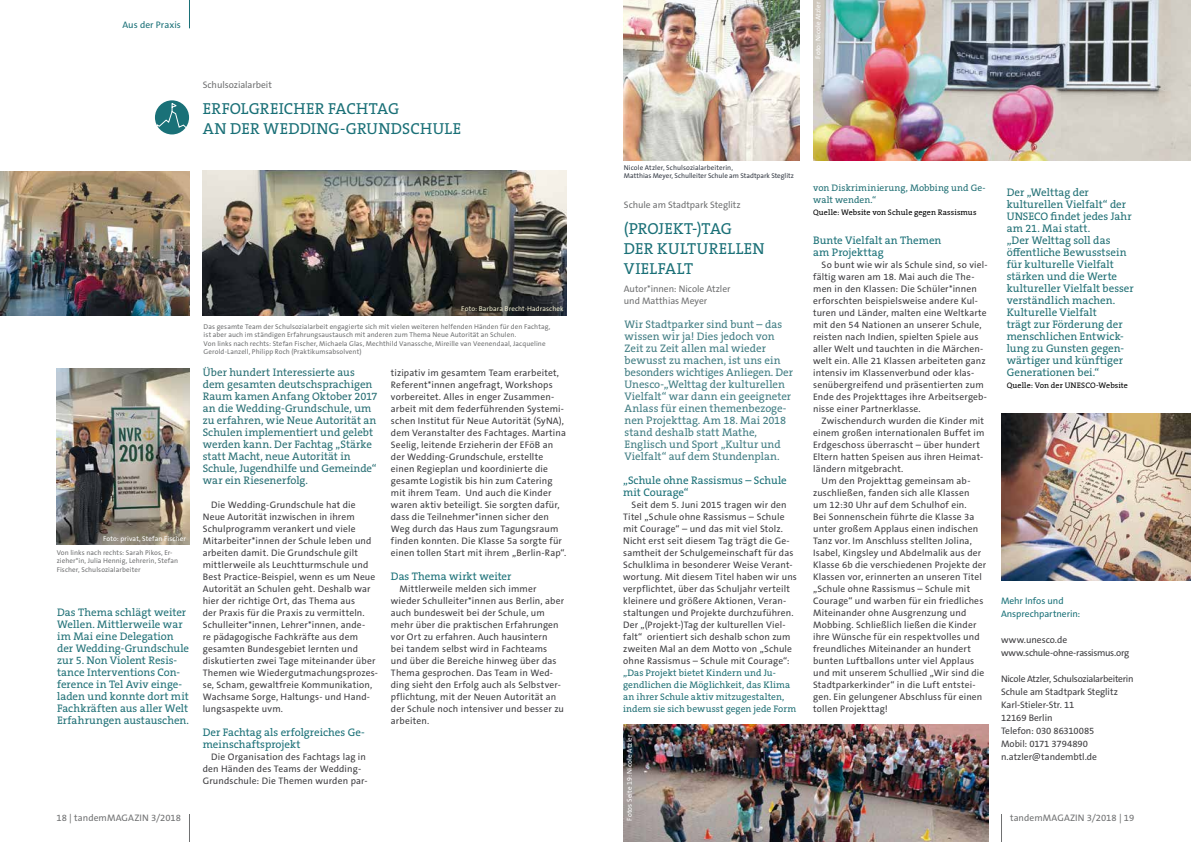
<style>
.page{position:relative;width:1191px;height:842px;background:#fff}
.page>*{position:absolute;margin:0;border:0;box-sizing:border-box;transform-origin:0 0}
.t1{font:16px/20px "The Serif B W5 Plain";letter-spacing:.01em;color:#1a7077}
.t2{font:11px/12px "The Serif B W5 Plain";color:#417d83}
.t3{font:11px/12px "The Serif B W5 Plain";color:#217075}
.t4{font:11px/12px "The Serif B W5 Plain";color:#286f74}
.t5{font:11px/12px "The Serif B W5 Plain";color:#217177}
.t6{font:11px/12px "The Serif B W5 Plain";color:#1a7077}
.t7{font:9.5px/12px "The Sans B W5 Plain";letter-spacing:.015em;color:#3e3d40}
.t8{font:9.5px/12px "The Serif B W5 Plain";letter-spacing:.005em;color:#217075}
.t9{font:9.5px/13px "The Sans B W5 Plain";letter-spacing:-.01em;color:#3e3d40}
.t10{font:9.5px/12px "The Sans B W5 Plain";color:#707172}
.t11{font:9.5px/13px "The Sans B W5 Plain";letter-spacing:-.025em;color:#3e3d40}
.t12{font:9.5px/13px "The Sans B W5 Plain";letter-spacing:-.005em;color:#1a7178}
.t13{font:9.5px "The Sans B W5 Plain";letter-spacing:.005em;color:#1a7077}
.t14{font:8px "The Serif B W5 Plain";letter-spacing:.01em;color:#000}
.t15{font:7px/8.4px "The Sans B W5 Plain";letter-spacing:.01em;color:#707172}
.t16{font:7px/8.4px "The Sans B W5 Plain";letter-spacing:.005em;color:#343a44}
.t17{font:7px "The Sans B W5 Plain";letter-spacing:.015em;color:#fff}
.t18{font:7px "The Sans B W5 Plain";letter-spacing:.015em;color:#f2efd2}
</style>
<div class="page">
<svg style="left:189px;top:814px;width:1px;height:28px"></svg>
<svg style="left:1001px;top:814px;width:1px;height:28px"></svg>
<svg style="left:189px;top:0;width:1px;height:28px"></svg>
<img style="left:203px;top:171px;width:364px;height:145px">
<img style="left:0;top:171px;width:190px;height:145px">
<img style="left:57px;top:369px;width:133px;height:175px">
<img style="left:813px;top:0;width:378px;height:160px">
<img style="left:1001px;top:413px;width:190px;height:167px">
<img style="left:624px;top:724px;width:364px;height:118px">
<svg style="left:155px;top:100px;width:34px;height:34px"></svg>
<svg style="left:155px;top:102px;width:35px;height:31px"></svg>
<img style="left:624px;top:0;width:175px;height:160px">
<p class="t13" style="left:122px;top:19px;width:60px">Aus der Praxis</p>
<p class="t10" style="left:203px;top:79px;width:71px">Schulsozialarbeit</p>
<h1 class="t1" style="left:203px;top:99px;width:260px">ERFOLGREICHER FACHTAG<br>AN DER WEDDING-GRUNDSCHULE</h1>
<p class="t17" style="left:813px;top:59px;width:58px;rotate:-90deg">Foto: Nicole Atzler</p>
<p class="t16" style="left:624px;top:163px;width:172px">Nicole Atzler, Schulsozialarbeiterin,<br>Matthias Meyer, Schulleiter Schule am Stadtpark Steglitz</p>
<p class="t8" style="left:813px;top:182px;width:174px">von Diskriminierung, Mobbing und Ge&shy;walt wenden.“</p>
<p class="t14" style="left:813px;top:207px;width:165px">Quelle: Website von Schule gegen Rassismus</p>
<p class="t6" style="left:813px;top:235px;width:130px">Bunte Vielfalt an Themen am Projekttag</p>
<p class="t7" style="left:813px;top:259px;width:176px;text-indent:9px">So bunt wie wir als Schule sind, so viel&shy;fältig waren am 18. Mai auch die The&shy;men in den Klassen: Die Schüler*innen erforschten beispielsweise andere Kul&shy;turen und Länder, malten eine Weltkarte mit den 54 Nationen an unserer Schule, reisten nach Indien, spielten Spiele aus aller Welt und tauchten in die Märchen&shy;welt ein. Alle 21 Klassen arbeiteten ganz intensiv im Klassenverbund oder klas&shy;senübergreifend und präsentierten zum Ende des Projekttages ihre Arbeitsergeb&shy;nisse einer Partnerklasse.</p>
<p class="t7" style="left:813px;top:415px;width:173px;text-indent:9px">Zwischendurch wurden die Kinder mit einem großen internationalen Buffet im Erdgeschoss überrascht – über hundert Eltern hatten Speisen aus ihren Heimat&shy;ländern mitgebracht.</p>
<p class="t7" style="left:813px;top:475px;width:175px;text-indent:9px">Um den Projekttag gemeinsam ab&shy;zuschließen, fanden sich alle Klassen<br>um 12:30 Uhr auf dem Schulhof ein.<br>Bei Sonnenschein führte die Klasse 3a unter großem Applaus einen indischen Tanz vor. Im Anschluss stellten Jolina, Isabel, Kingsley und Abdelmalik aus der Klasse 6b die verschiedenen Projekte der Klassen vor, erinnerten an unseren Titel „Schule ohne Rassismus – Schule mit Courage“ und warben für ein friedliches Miteinander ohne Ausgrenzung und Mobbing. Schließlich ließen die Kinder ihre Wünsche für ein respektvolles und freundliches Miteinander an hundert bunten Luftballons unter viel Applaus und mit unserem Schullied „Wir sind die Stadtparkerkinder“ in die Luft entstei&shy;gen. Ein gelungener Abschluss für einen tollen Projekttag!</p>
<p class="t3" style="left:1006px;top:187px;width:129px">Der „Welttag der kulturellen Vielfalt“ der<br>UNSECO findet jedes Jahr am 21. Mai statt.<br>„Der Welttag soll das öffentliche Bewusstsein für kulturelle Vielfalt stärken und die Werte kultureller Vielfalt besser verständlich machen.<br>Kulturelle Vielfalt<br>trägt zur Förderung der menschlichen Entwick&shy;lung zu Gunsten gegen&shy;wärtiger und künftiger<br>Generationen bei.“</p>
<p class="t14" style="left:1006px;top:380px;width:123px">Quelle: Von der UNESCO-Website</p>
<p class="t10" style="left:624px;top:199px;width:118px">Schule am Stadtpark Steglitz</p>
<h1 class="t1" style="left:624px;top:219px;width:142px">(PROJEKT-)TAG<br>DER KULTURELLEN<br>VIELFALT</h1>
<p class="t10" style="left:624px;top:283px;width:108px">Autor*innen: Nicole Atzler und Matthias Meyer</p>
<p class="t18" style="left:461px;top:304px;width:104px">Foto: Barbara Brecht-Hadraschek</p>
<p class="t2" style="left:624px;top:319px;width:170px">Wir Stadtparker sind bunt – das wissen wir ja! Dies jedoch von<br>Zeit zu Zeit allen mal wieder bewusst zu machen, ist uns ein besonders wichtiges Anliegen. Der<br>Unesco-„Welttag der kulturellen<br>Vielfalt“ war dann ein geeigneter<br>Anlass für einen themenbezoge&shy;nen Projekttag. Am 18. Mai 2018 stand deshalb statt Mathe,<br>Englisch und Sport „Kultur und<br>Vielfalt“ auf dem Stundenplan.</p>
<p class="t15" style="left:204px;top:322px;width:348px">Das gesamte Team der Schulsozialarbeit engagierte sich mit vielen weiteren helfenden Händen für den Fachtag, ist aber auch im ständigen Erfahrungsaustausch mit anderen zum Thema Neue Autorität an Schulen.<br>Von links nach rechts: Stefan Fischer, Michaela Glas, Mechthild Vanassche, Mireille van Veenendaal, Jacqueline Gerold-Lanzell, Philipp Roch (Praktikumsabsolvent)</p>
<p class="t4" style="left:203px;top:367px;width:176px">Über hundert Interessierte aus dem gesamten deutschsprachigen<br>Raum kamen Anfang Oktober 2017 an die Wedding-Grundschule, um zu erfahren, wie Neue Autorität an<br>Schulen implementiert und gelebt werden kann. Der Fachtag „Stärke statt Macht, neue Autorität in<br>Schule, Jugendhilfe und Gemeinde“ war ein Riesenerfolg.</p>
<p class="t7" style="left:391px;top:367px;width:177px">tizipativ im gesamtem Team erarbeitet, Referent*innen angefragt, Workshops vorbereitet. Alles in enger Zusammen&shy;arbeit mit dem federführenden Systemi&shy;schen Institut für Neue Autorität (SyNA), dem Veranstalter des Fachtages. Martina Seelig, leitende Erzieherin der EFöB an der Wedding-Grundschule, erstellte einen Regieplan und koordinierte die gesamte Logistik bis hin zum Catering mit ihrem Team. Und auch die Kinder waren aktiv beteiligt. Sie sorgten dafür, dass die Teilnehmer*innen sicher den Weg durch das Haus zum Tagungsraum finden konnten. Die Klasse 5a sorgte für einen tollen Start mit ihrem „Berlin-Rap“.</p>
<p class="t6" style="left:391px;top:571px;width:122px">Das Thema wirkt weiter</p>
<p class="t7" style="left:391px;top:583px;width:175px;text-indent:9px">Mittlerweile melden sich immer wieder Schulleiter*innen aus Berlin, aber auch bundesweit bei der Schule, um mehr über die praktischen Erfahrungen vor Ort zu erfahren. Auch hausintern<br>bei tandem selbst wird in Fachteams und über die Bereiche hinweg über das Thema gesprochen. Das Team in Wed&shy;ding sieht den Erfolg auch als Selbstver&shy;pflichtung, mit der Neuen Autorität an der Schule noch intensiver und besser zu arbeiten.</p>
<p class="t6" style="left:623px;top:475px;width:165px">„Schule ohne Rassismus – Schule mit Courage“</p>
<p class="t7" style="left:623px;top:499px;width:175px;text-indent:9px">Seit dem 5. Juni 2015 tragen wir den Titel „Schule ohne Rassismus – Schule mit Courage“ – und das mit viel Stolz.<br>Nicht erst seit diesem Tag trägt die Ge&shy;samtheit der Schulgemeinschaft für das Schulklima in besonderer Weise Verant&shy;wortung. Mit diesem Titel haben wir uns verpflichtet, über das Schuljahr verteilt kleinere und größere Aktionen, Veran&shy;staltungen und Projekte durchzuführen.<br>Der „(Projekt-)Tag der kulturellen Viel&shy;falt“ orientiert sich deshalb schon zum zweiten Mal an dem Motto von „Schule ohne Rassismus – Schule mit Courage“:</p>
<p class="t8" style="left:623px;top:667px;width:174px">„Das Projekt bietet Kindern und Ju&shy;gendlichen die Möglichkeit, das Klima an ihrer Schule aktiv mitzugestalten, indem sie sich bewusst gegen jede Form</p>
<p class="t7" style="left:203px;top:499px;width:177px;text-indent:9px">Die Wedding-Grundschule hat die Neue Autorität inzwischen in ihrem Schulprogramm verankert und viele Mitarbeiter*innen der Schule leben und arbeiten damit. Die Grundschule gilt mittlerweile als Leuchtturmschule und Best Practice-Beispiel, wenn es um Neue Autorität an Schulen geht. Deshalb war hier der richtige Ort, das Thema aus<br>der Praxis für die Praxis zu vermitteln.<br>Schulleiter*innen, Lehrer*innen, ande-<br>re pädagogische Fachkräfte aus dem gesamten Bundesgebiet lernten und diskutierten zwei Tage miteinander über Themen wie Wiedergutmachungsprozes&shy;se, Scham, gewaltfreie Kommunikation, Wachsame Sorge, Haltungs- und Hand&shy;lungsaspekte uvm.</p>
<p class="t6" style="left:203px;top:727px;width:164px">Der Fachtag als erfolgreiches Ge&shy;meinschaftsprojekt</p>
<p class="t7" style="left:203px;top:751px;width:166px;text-indent:9px">Die Organisation des Fachtags lag in den Händen des Teams der Wedding-<br>Grundschule: Die Themen wurden par-</p>
<p class="t17" style="left:103px;top:534px;width:84px">Foto: privat, Stefan Fischer</p>
<p class="t15" style="left:57px;top:548px;width:123px">Von links nach rechts: Sarah Pikos, Er&shy;zieher*in, Julia Hennig, Lehrerin, Stefan<br>Fischer, Schulsozialarbeiter</p>
<p class="t5" style="left:57px;top:607px;width:134px">Das Thema schlägt weiter<br>Wellen. Mittlerweile war im Mai eine Delegation der Wedding-Grundschule zur 5. Non Violent Resis&shy;tance Interventions Con&shy;ference in Tel Aviv einge&shy;laden und konnte dort mit<br>Fachkräften aus aller Welt<br>Erfahrungen austauschen.</p>
<p class="t12" style="left:1001px;top:594px;width:81px">Mehr Infos und<br>Ansprechpartnerin:</p>
<p class="t11" style="left:1001px;top:633px;width:130px">www.unesco.de www.schule-ohne-rassismus.org</p>
<p class="t9" style="left:1001px;top:672px;width:134px">Nicole Atzler, Schulsozialarbeiterin<br>Schule am Stadtpark Steglitz<br>Karl-Stieler-Str. 11<br>12169 Berlin<br>Telefon: 030 86310085<br>Mobil: 0171 3794890 n.atzler@tandembtl.de</p>
<p class="t17" style="left:625px;top:821px;width:88px;rotate:-90deg">Fotos Seite 19: Nicole Atzler</p>
<p class="t10" style="left:57px;top:812px;width:126px">18 | tandemMAGAZIN 3/2018</p>
<p class="t10" style="left:1010px;top:812px;width:126px">tandemMAGAZIN 3/2018 | 19</p>
</div>
